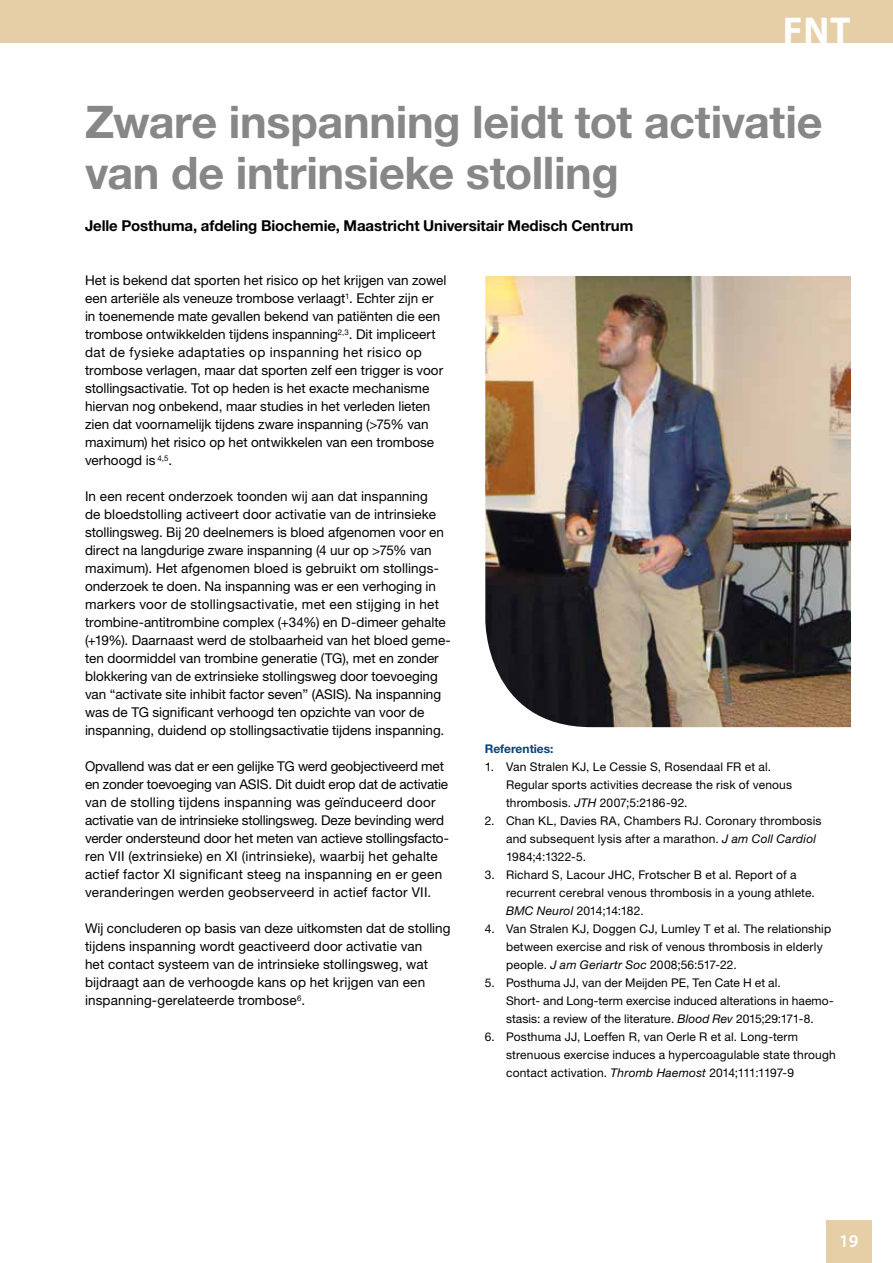
<style>
.page{position:relative;width:893px;height:1263px;background:#fff}
.page>*{position:absolute;margin:0;border:0;box-sizing:border-box;transform-origin:0 0}
.t1{font:700 45px/51px "Helvetica Neue LT Std";letter-spacing:-.01em;color:#878787}
.t2{font:700 37.5px "Myriad Pro";color:#fff}
.t3{font:600 18px "Myriad Pro";color:#fff}
.t4{font:700 15px "Helvetica Neue LT Std";letter-spacing:-.005em;color:#000}
.t5{font:13.5px/18px "Helvetica Neue LT Std";color:#000}
.t6{font:12px/18px "Helvetica Neue LT Std";letter-spacing:.01em;color:#000}
.t7{font:700 12px "Helvetica Neue LT Std";color:#004380}
.s1{font-style:italic}
</style>
<div class="page">
<div style="left:0;top:0;width:893px;height:43px;background:#e6cea7"></div>
<div style="left:826px;top:1220px;width:46px;height:43px;background:#e6cea7"></div>
<img style="left:485px;top:276px;width:366px;height:451px">
<h2 class="t2" style="left:783px;top:9px;width:69px">FNT</h2>
<h1 class="t1" style="left:85px;top:96px;width:739px">Zware inspanning leidt tot activatie van de intrinsieke stolling</h1>
<p class="t4" style="left:85px;top:217px;width:550px">Jelle Posthuma, afdeling Biochemie, Maastricht Universitair Medisch Centrum</p>
<p class="t5" style="left:85px;top:271px;width:363px">Het is bekend dat sporten het risico op het krijgen van zowel een arteriële als veneuze trombose verlaagt<sup>1</sup>. Echter zijn er in toenemende mate gevallen bekend van patiënten die een trombose ontwikkelden tijdens inspanning<sup>2,3</sup>. Dit impliceert dat de fysieke adaptaties op inspanning het risico op trombose verlagen, maar dat sporten zelf een trigger is voor stollingsactivatie. Tot op heden is het exacte mechanisme hiervan nog onbekend, maar studies in het verleden lieten zien dat voornamelijk tijdens zware inspanning (&gt;75% van maximum) het risico op het ontwikkelen van een trombose verhoogd is <sup>4,5</sup>.</p>
<p class="t5" style="left:85px;top:487px;width:367px">In een recent onderzoek toonden wij aan dat inspanning<br>de bloedstolling activeert door activatie van de intrinsieke stollingsweg. Bij 20 deelnemers is bloed afgenomen voor en direct na langdurige zware inspanning (4 uur op &gt;75% van maximum). Het afgenomen bloed is gebruikt om stollings&shy;onderzoek te doen. Na inspanning was er een verhoging in markers voor de stollingsactivatie, met een stijging in het trombine-antitrombine complex (+34%) en D-dimeer gehalte (+19%). Daarnaast werd de stolbaarheid van het bloed geme&shy;ten doormiddel van trombine generatie (TG), met en zonder blokkering van de extrinsieke stollingsweg door toevoeging van “activate site inhibit factor seven” (ASIS). Na inspanning was de TG significant verhoogd ten opzichte van voor de inspanning, duidend op stollingsactivatie tijdens inspanning.</p>
<p class="t5" style="left:85px;top:757px;width:365px">Opvallend was dat er een gelijke TG werd geobjectiveerd met en zonder toevoeging van ASIS. Dit duidt erop dat de activatie van de stolling tijdens inspanning was geïnduceerd door activatie van de intrinsieke stollingsweg. Deze bevinding werd verder ondersteund door het meten van actieve stollingsfacto&shy;ren VII (extrinsieke) en XI (intrinsieke), waarbij het gehalte actief factor XI significant steeg na inspanning en er geen veranderingen werden geobserveerd in actief factor VII.</p>
<p class="t5" style="left:85px;top:919px;width:367px">Wij concluderen op basis van deze uitkomsten dat de stolling tijdens inspanning wordt geactiveerd door activatie van<br>het contact systeem van de intrinsieke stollingsweg, wat bijdraagt aan de verhoogde kans op het krijgen van een inspanning-gerelateerde trombose<sup>6</sup>.</p>
<p class="t7" style="left:485px;top:742px;width:70px">Referenties:</p>
<p class="t6" style="left:506px;top:758px;width:288px;text-indent:-21px">1. Van Stralen KJ, Le Cessie S, Rosendaal FR et al.<br>Regular sports activities decrease the risk of venous thrombosis. <span class="s1">JTH</span> 2007;5:2186-92.</p>
<p class="t6" style="left:506px;top:812px;width:317px;text-indent:-21px">2. Chan KL, Davies RA, Chambers RJ. Coronary thrombosis and subsequent lysis after a marathon. <span class="s1">J am Coll Cardiol<br></span>1984;4:1322-5.</p>
<p class="t6" style="left:506px;top:866px;width:310px;text-indent:-21px">3. Richard S, Lacour JHC, Frotscher B et al. Report of a recurrent cerebral venous thrombosis in a young athlete.<br><span class="s1">BMC Neurol</span> 2014;14:182.</p>
<p class="t6" style="left:506px;top:920px;width:327px;text-indent:-21px">4. Van Stralen KJ, Doggen CJ, Lumley T et al. The relationship between exercise and risk of venous thrombosis in elderly people. <span class="s1">J am Geriartr Soc</span> 2008;56:517-22.</p>
<p class="t6" style="left:506px;top:974px;width:329px;text-indent:-21px">5. Posthuma JJ, van der Meijden PE, Ten Cate H et al.<br>Short- and Long-term exercise induced alterations in haemo&shy;stasis: a review of the literature. <span class="s1">Blood Rev</span> 2015;29:171-8.</p>
<p class="t6" style="left:506px;top:1028px;width:331px;text-indent:-21px">6. Posthuma JJ, Loeffen R, van Oerle R et al. Long-term strenuous exercise induces a hypercoagulable state through contact activation. <span class="s1">Thromb Haemost</span> 2014;111:1197-9</p>
<h3 class="t3" style="left:839px;top:1231px;width:21px">19</h3>
</div>
